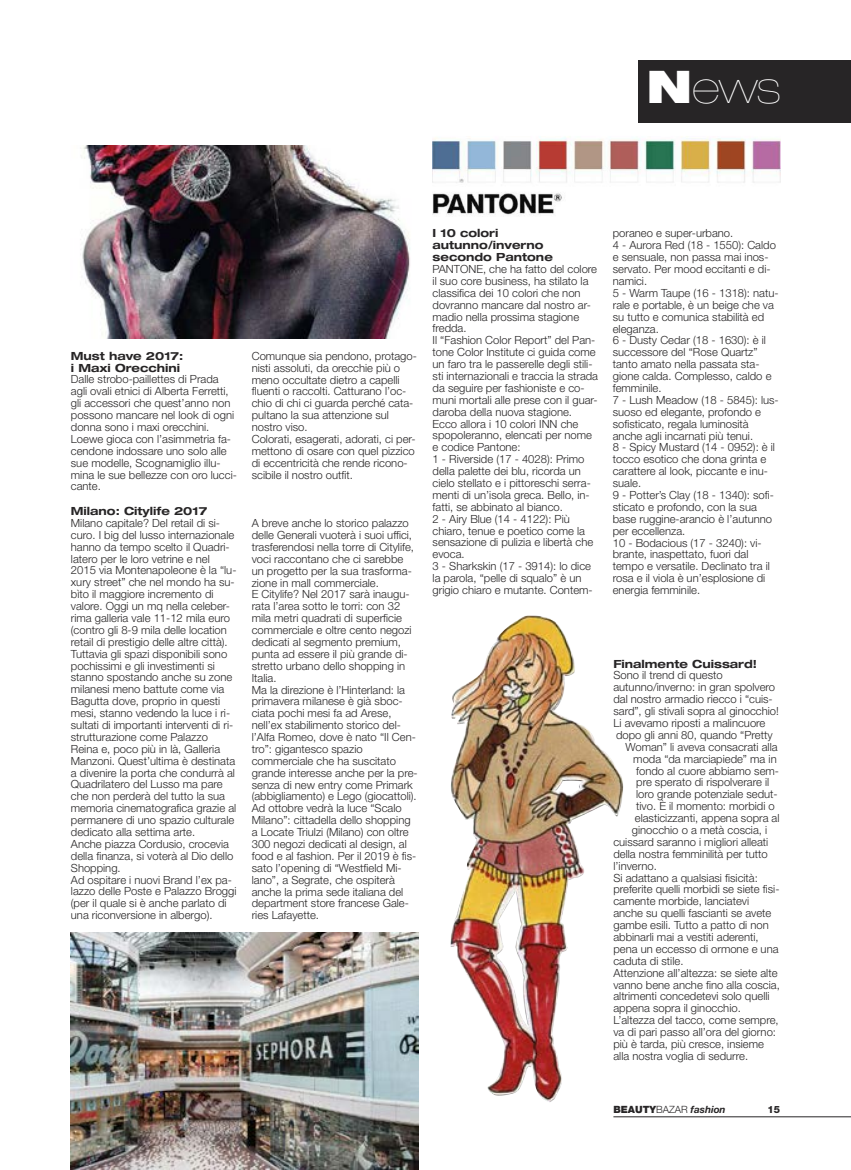
<style>
.page{position:relative;width:851px;height:1170px;background:#fff}
.page>*{position:absolute;margin:0;border:0;box-sizing:border-box;transform-origin:0 0}
.t1{font:200 expanded 45px "Helvetica Neue LT Std";color:#fff}
.t2{font:300 11.25px/11.9px "Helvetica Neue LT Std";color:#272526}
.t3{font:700 expanded 11.25px/11.9px "Helvetica Neue LT Std";color:#272526}
.t4{font:italic 700 10px "Helvetica Neue LT Std";color:#272526}
.t5{font:800 10px "Helvetica Neue LT Std";color:#272526}
.s1{font-weight:900}
.s2{font-weight:900;font-style:normal}
.s3{font-weight:300;font-style:normal}
</style>
<div class="page">
<div style="left:638px;top:60px;width:212px;height:62px;background:#272526"></div>
<hr style="left:613px;top:1116px;width:237px;height:1px;background:#272526">
<img style="left:450px;top:615px;width:173px;height:487px">
<img style="left:81px;top:145px;width:329px;height:193px">
<img style="left:71px;top:932px;width:347px;height:237px">
<img style="left:433px;top:136px;width:347px;height:80px">
<h1 class="t1" style="left:646px;top:71px;width:135px"><span class="s1">N</span>ews</h1>
<p class="t3" style="left:71px;top:351px;width:114px">Must have 2017: i Maxi Orecchini</p>
<p class="t2" style="left:71px;top:374px;width:167px">Dalle strobo-paillettes di Prada agli ovali etnici di Alberta Ferretti, gli accessori che quest’anno non possono mancare nel look di ogni donna sono i maxi orecchini.<br>Loewe gioca con l’asimmetria fa&shy;cendone indossare uno solo alle sue modelle, Scognamiglio illu&shy;mina le sue bellezze con oro lucci&shy;cante.</p>
<p class="t2" style="left:252px;top:351px;width:167px">Comunque sia pendono, protago&shy;nisti assoluti, da orecchie più o meno occultate dietro a capelli fluenti o raccolti. Catturano l’oc&shy;chio di chi ci guarda perché cata&shy;pultano la sua attenzione sul nostro viso.<br>Colorati, esagerati, adorati, ci per&shy;mettono di osare con quel pizzico di eccentricità che rende ricono&shy;scibile il nostro outfit.</p>
<p class="t3" style="left:71px;top:506px;width:138px">Milano: Citylife 2017</p>
<p class="t2" style="left:71px;top:518px;width:167px">Milano capitale? Del retail di si&shy;curo. I big del lusso internazionale hanno da tempo scelto il Quadri&shy;latero per le loro vetrine e nel<br>2015 via Montenapoleone è la “lu&shy;xury street” che nel mondo ha su&shy;bìto il maggiore incremento di valore. Oggi un mq nella celeber&shy;rima galleria vale 11-12 mila euro (contro gli 8-9 mila delle location retail di prestigio delle altre città).<br>Tuttavia gli spazi disponibili sono pochissimi e gli investimenti si stanno spostando anche su zone milanesi meno battute come via<br>Bagutta dove, proprio in questi mesi, stanno vedendo la luce i ri&shy;sultati di importanti interventi di ri&shy;strutturazione come Palazzo<br>Reina e, poco più in là, Galleria<br>Manzoni. Quest’ultima è destinata a divenire la porta che condurrà al<br>Quadrilatero del Lusso ma pare che non perderà del tutto la sua memoria cinematografica grazie al permanere di uno spazio culturale dedicato alla settima arte.<br>Anche piazza Cordusio, crocevia della finanza, si voterà al Dio dello<br>Shopping.<br>Ad ospitare i nuovi Brand l’ex pa&shy;lazzo delle Poste e Palazzo Broggi (per il quale si è anche parlato di una riconversione in albergo).</p>
<p class="t2" style="left:252px;top:518px;width:167px">A breve anche lo storico palazzo delle Generali vuoterà i suoi uffici, trasferendosi nella torre di Citylife, voci raccontano che ci sarebbe un progetto per la sua trasforma&shy;zione in mall commerciale.<br>E Citylife? Nel 2017 sarà inaugu&shy;rata l’area sotto le torri: con 32 mila metri quadrati di superficie commerciale e oltre cento negozi dedicati al segmento premium, punta ad essere il più grande di&shy;stretto urbano dello shopping in<br>Italia.<br>Ma la direzione è l’Hinterland: la primavera milanese è già sboc&shy;ciata pochi mesi fa ad Arese, nell’ex stabilimento storico del&shy;l’Alfa Romeo, dove è nato “Il Cen&shy;tro”: gigantesco spazio commerciale che ha suscitato grande interesse anche per la pre&shy;senza di new entry come Primark (abbigliamento) e Lego (giocattoli).<br>Ad ottobre vedrà la luce “Scalo<br>Milano”: cittadella dello shopping a Locate Triulzi (Milano) con oltre<br>300 negozi dedicati al design, al food e al fashion. Per il 2019 è fis&shy;sato l’opening di “Westfield Mi&shy;lano”, a Segrate, che ospiterà anche la prima sede italiana del department store francese Gale&shy;ries Lafayette.</p>
<p class="t3" style="left:432px;top:228px;width:122px">I 10 colori autunno/inverno secondo Pantone</p>
<p class="t2" style="left:432px;top:264px;width:167px">PANTONE, che ha fatto del colore il suo core business, ha stilato la classifica dei 10 colori che non dovranno mancare dal nostro ar&shy;madio nella prossima stagione fredda.<br>Il “Fashion Color Report” del Pan&shy;tone Color Institute ci guida come un faro tra le passerelle degli stili&shy;sti internazionali e traccia la strada da seguire per fashioniste e co&shy;muni mortali alle prese con il guar&shy;daroba della nuova stagione.<br>Ecco allora i 10 colori INN che spopoleranno, elencati per nome e codice Pantone:<br>1 - Riverside (17 - 4028): Primo della palette dei blu, ricorda un cielo stellato e i pittoreschi serra&shy;menti di un’isola greca. Bello, in&shy;fatti, se abbinato al bianco.<br>2 - Airy Blue (14 - 4122): Più chiaro, tenue e poetico come la sensazione di pulizia e libertà che evoca.<br>3 - Sharkskin (17 - 3914): lo dice la parola, “pelle di squalo” è un grigio chiaro e mutante. Contem-</p>
<p class="t2" style="left:612px;top:228px;width:167px">poraneo e super-urbano.<br>4 - Aurora Red (18 - 1550): Caldo e sensuale, non passa mai inos&shy;servato. Per mood eccitanti e di&shy;namici.<br>5 - Warm Taupe (16 - 1318): natu&shy;rale e portable, è un beige che va su tutto e comunica stabilità ed eleganza.<br>6 - Dusty Cedar (18 - 1630): è il successore del “Rose Quartz” tanto amato nella passata sta&shy;gione calda. Complesso, caldo e femminile.<br>7 - Lush Meadow (18 - 5845): lus&shy;suoso ed elegante, profondo e sofisticato, regala luminosità anche agli incarnati più tenui.<br>8 - Spicy Mustard (14 - 0952): è il tocco esotico che dona grinta e carattere al look, piccante e inu&shy;suale.<br>9 - Potter’s Clay (18 - 1340): sofi&shy;sticato e profondo, con la sua base ruggine-arancio è l’autunno per eccellenza.<br>10 - Bodacious (17 - 3240): vi&shy;brante, inaspettato, fuori dal tempo e versatile. Declinato tra il rosa e il viola è un’esplosione di energia femminile.</p>
<p class="t3" style="left:613px;top:658px;width:145px">Finalmente Cuissard!</p>
<p class="t2" style="left:613px;top:670px;width:111px">Sono il trend di questo</p>
<p class="t2" style="left:613px;top:682px;width:163px">autunno/inverno: in gran spolvero</p>
<p class="t2" style="left:613px;top:694px;width:161px">dal nostro armadio riecco i “cuis-</p>
<p class="t2" style="left:613px;top:706px;width:167px">sard”, gli stivali sopra al ginocchio!</p>
<p class="t2" style="left:613px;top:718px;width:153px">Li avevamo riposti a malincuore</p>
<p class="t2" style="left:616px;top:730px;width:158px">dopo gli anni 80, quando “Pretty</p>
<p class="t2" style="left:625px;top:741px;width:154px">Woman” li aveva consacrati alla</p>
<p class="t2" style="left:633px;top:753px;width:145px">moda “da marciapiede” ma in</p>
<p class="t2" style="left:636px;top:765px;width:144px">fondo al cuore abbiamo sem-</p>
<p class="t2" style="left:636px;top:777px;width:134px">pre sperato di rispolverare il</p>
<p class="t2" style="left:636px;top:789px;width:143px">loro grande potenziale sedut-</p>
<p class="t2" style="left:636px;top:801px;width:140px">tivo. È il momento: morbidi o</p>
<p class="t2" style="left:634px;top:813px;width:146px">elasticizzanti, appena sopra al</p>
<p class="t2" style="left:631px;top:825px;width:137px">ginocchio o a metà coscia, i</p>
<p class="t2" style="left:613px;top:836px;width:156px">cuissard saranno i migliori alleati</p>
<p class="t2" style="left:613px;top:848px;width:156px">della nostra femminilità per tutto</p>
<p class="t2" style="left:613px;top:860px;width:45px">l’inverno.</p>
<p class="t2" style="left:613px;top:872px;width:146px">Si adattano a qualsiasi fisicità:</p>
<p class="t2" style="left:613px;top:884px;width:168px">preferite quelli morbidi se siete fisi-</p>
<p class="t2" style="left:613px;top:896px;width:137px">camente morbide, lanciatevi</p>
<p class="t2" style="left:613px;top:908px;width:159px">anche su quelli fascianti se avete</p>
<p class="t2" style="left:613px;top:920px;width:157px">gambe esili. Tutto a patto di non</p>
<p class="t2" style="left:613px;top:932px;width:147px">abbinarli mai a vestiti aderenti,</p>
<p class="t2" style="left:613px;top:943px;width:167px">pena un eccesso di ormone e una</p>
<p class="t2" style="left:613px;top:955px;width:72px">caduta di stile.</p>
<p class="t2" style="left:613px;top:967px;width:166px">Attenzione all’altezza: se siete alte</p>
<p class="t2" style="left:613px;top:979px;width:168px">vanno bene anche fino alla coscia,</p>
<p class="t2" style="left:613px;top:991px;width:158px">altrimenti concedetevi solo quelli</p>
<p class="t2" style="left:613px;top:1003px;width:129px">appena sopra il ginocchio.</p>
<p class="t2" style="left:613px;top:1015px;width:167px">L’altezza del tacco, come sempre,</p>
<p class="t2" style="left:613px;top:1027px;width:164px">va di pari passo all’ora del giorno:</p>
<p class="t2" style="left:613px;top:1038px;width:152px">più è tarda, più cresce, insieme</p>
<p class="t2" style="left:613px;top:1050px;width:136px">alla nostra voglia di sedurre.</p>
<p class="t4" style="left:613px;top:1106px;width:114px"><span class="s2">BEAUTY</span><span class="s3">BAZAR</span> fashion</p>
<p class="t5" style="left:767px;top:1106px;width:14px">15</p>
</div>
